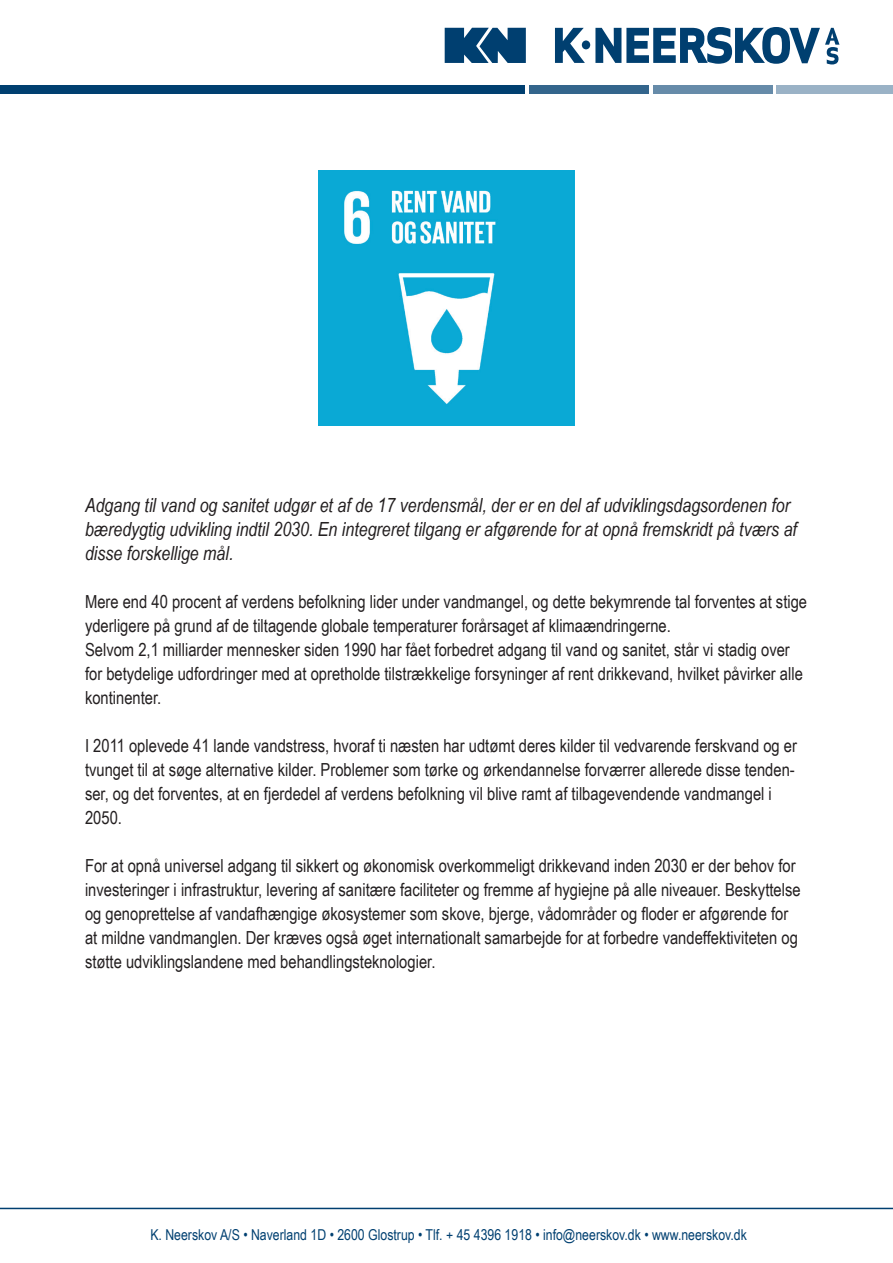
<style>
.page{position:relative;width:893px;height:1263px;background:#fff}
.page>*{position:absolute;margin:0;border:0;box-sizing:border-box;transform-origin:0 0}
.t1{font:italic 19.5px/24px "Arial Narrow";color:#231f20}
.t2{font:18px/24px "Arial Narrow";color:#231f20}
.t3{font:15px "Arial Narrow";color:#004071}
</style>
<div class="page">
<svg style="left:445px;top:28px;width:81px;height:35px;background:#1d5480"></svg>
<svg style="left:555px;top:28px;width:30px;height:35px"></svg>
<div style="left:582px;top:40px;width:8px;height:9px;background:#003f70;border-radius:50%"></div>
<svg style="left:595px;top:27px;width:244px;height:37px"></svg>
<div style="left:0;top:85px;width:525px;height:9px;background:#003f70"></div>
<div style="left:529px;top:85px;width:120px;height:8px;background:#33658c"></div>
<div style="left:653px;top:85px;width:119px;height:8px;background:#668ba9"></div>
<div style="left:777px;top:85px;width:116px;height:8px;background:#9ab2c6"></div>
<hr style="left:0;top:1208px;width:893px;height:1px;background:#003f70">
<img style="left:319px;top:170px;width:255px;height:255px">
<p class="t1" style="left:85px;top:492px;width:713px">Adgang til vand og sanitet udgør et af de 17 verdensmål, der er en del af udviklingsdagsordenen for bæredygtig udvikling indtil 2030. En integreret tilgang er afgørende for at opnå fremskridt på tværs af disse forskellige mål.</p>
<p class="t2" style="left:85px;top:589px;width:724px">Mere end 40 procent af verdens befolkning lider under vandmangel, og dette bekymrende tal forventes at stige yderligere på grund af de tiltagende globale temperaturer forårsaget af klimaændringerne.<br>Selvom 2,1 milliarder mennesker siden 1990 har fået forbedret adgang til vand og sanitet, står vi stadig over for betydelige udfordringer med at opretholde tilstrækkelige forsyninger af rent drikkevand, hvilket påvirker alle kontinenter.</p>
<p class="t2" style="left:85px;top:733px;width:713px">I 2011 oplevede 41 lande vandstress, hvoraf ti næsten har udtømt deres kilder til vedvarende ferskvand og er tvunget til at søge alternative kilder. Problemer som tørke og ørkendannelse forværrer allerede disse tenden&shy;ser, og det forventes, at en fjerdedel af verdens befolkning vil blive ramt af tilbagevendende vandmangel i 2050.</p>
<p class="t2" style="left:85px;top:853px;width:717px">For at opnå universel adgang til sikkert og økonomisk overkommeligt drikkevand inden 2030 er der behov for investeringer i infrastruktur, levering af sanitære faciliteter og fremme af hygiejne på alle niveauer. Beskyttelse og genoprettelse af vandafhængige økosystemer som skove, bjerge, vådområder og floder er afgørende for at mildne vandmanglen. Der kræves også øget internationalt samarbejde for at forbedre vandeffektiviteten og støtte udviklingslandene med behandlingsteknologier.</p>
<p class="t3" style="left:150px;top:1223px;width:598px">K. Neerskov A/S • Naverland 1D • 2600 Glostrup • Tlf. + 45 4396 1918 • info@neerskov.dk • www.neerskov.dk</p>
</div>
